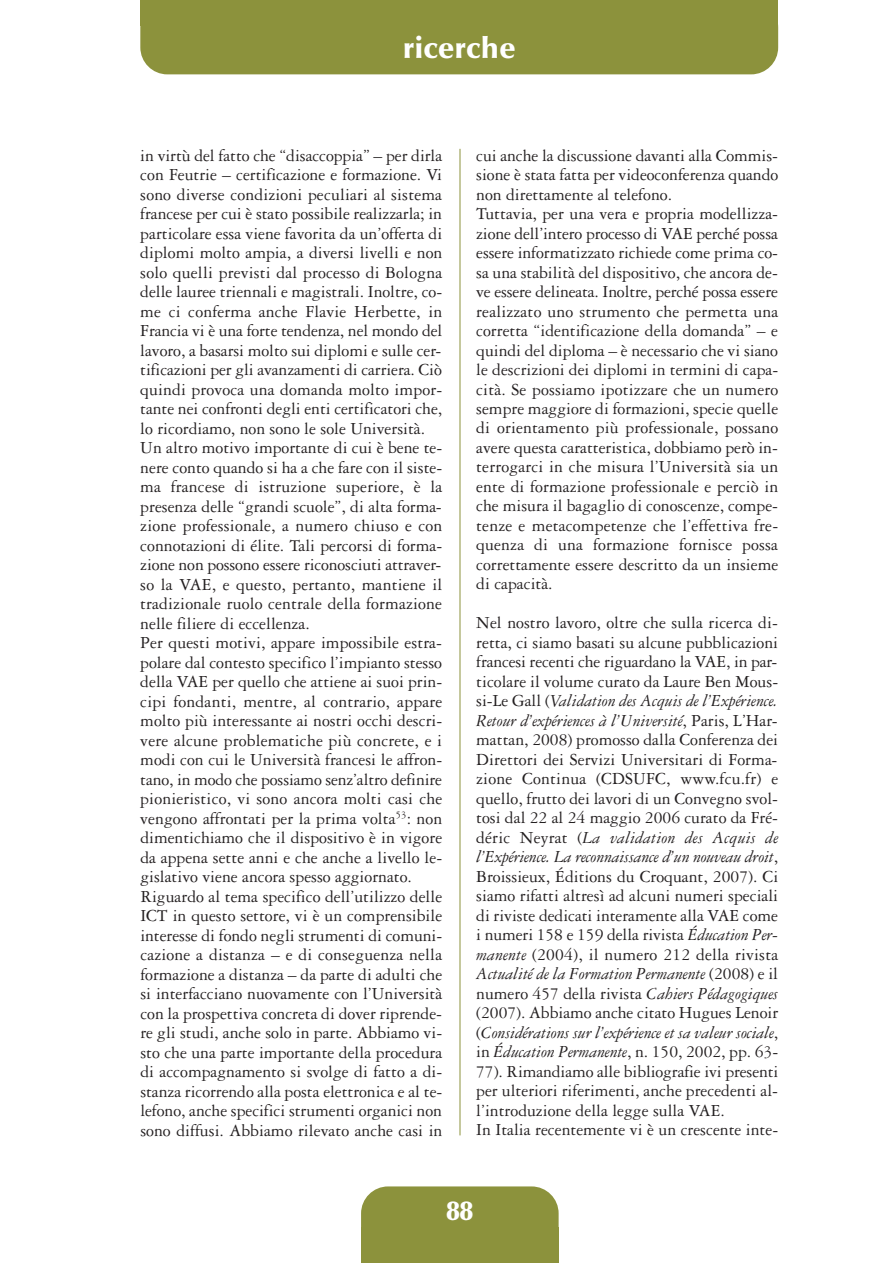
<style>
.page{position:relative;width:893px;height:1263px;background:#fff}
.page>*{position:absolute;margin:0;border:0;box-sizing:border-box;transform-origin:0 0}
.t1{font:900 30px "Optima";color:#fff}
.t2{font:900 27px "Optima";color:#fff}
.t3{font:18px/19.5px "Garamond Three";color:#231f20}
.s1{font-style:italic}
</style>
<div class="page">
<div style="left:140px;top:1px;width:638px;height:73px;background:#8c923c;border-radius:27px"></div>
<div style="left:140px;top:0;width:638px;height:26px;background:#8c923c"></div>
<div style="left:361px;top:1227px;width:198px;height:36px;background:#8c923c"></div>
<div style="left:361px;top:1186px;width:198px;height:67px;background:#8c923c;border-radius:27px"></div>
<hr style="left:460px;top:149px;width:1px;height:986px;background:#8c923c">
<p class="t1" style="left:403px;top:35px;width:114px">ricerche</p>
<p class="t3" style="left:140px;top:147px;width:304px">in virtù del fatto che “disaccoppia” – per dirla con Feutrie – certificazione e formazione. Vi sono diverse condizioni peculiari al sistema francese per cui è stato possibile realizzarla; in particolare essa viene favorita da un’offerta di diplomi molto ampia, a diversi livelli e non solo quelli previsti dal processo di Bologna delle lauree triennali e magistrali. Inoltre, co&shy;me ci conferma anche Flavie Herbette, in Francia vi è una forte tendenza, nel mondo del lavoro, a basarsi molto sui diplomi e sulle cer&shy;tificazioni per gli avanzamenti di carriera. Ciò quindi provoca una domanda molto impor&shy;tante nei confronti degli enti certificatori che, lo ricordiamo, non sono le sole Università.<br>Un altro motivo importante di cui è bene te&shy;nere conto quando si ha a che fare con il siste&shy;ma francese di istruzione superiore, è la presenza delle “grandi scuole”, di alta forma&shy;zione professionale, a numero chiuso e con connotazioni di élite. Tali percorsi di forma&shy;zione non possono essere riconosciuti attraver&shy;so la VAE, e questo, pertanto, mantiene il tradizionale ruolo centrale della formazione nelle filiere di eccellenza.<br>Per questi motivi, appare impossibile estra&shy;polare dal contesto specifico l’impianto stesso della VAE per quello che attiene ai suoi prin&shy;cipi fondanti, mentre, al contrario, appare molto più interessante ai nostri occhi descri&shy;vere alcune problematiche più concrete, e i modi con cui le Università francesi le affron&shy;tano, in modo che possiamo senz’altro definire pionieristico, vi sono ancora molti casi che vengono affrontati per la prima volta<sup>53</sup>: non dimentichiamo che il dispositivo è in vigore da appena sette anni e che anche a livello le&shy;gislativo viene ancora spesso aggiornato.<br>Riguardo al tema specifico dell’utilizzo delle ICT in questo settore, vi è un comprensibile interesse di fondo negli strumenti di comuni&shy;cazione a distanza – e di conseguenza nella formazione a distanza – da parte di adulti che si interfacciano nuovamente con l’Università con la prospettiva concreta di dover riprende&shy;re gli studi, anche solo in parte. Abbiamo vi&shy;sto che una parte importante della procedura di accompagnamento si svolge di fatto a di&shy;stanza ricorrendo alla posta elettronica e al te&shy;lefono, anche specifici strumenti organici non sono diffusi. Abbiamo rilevato anche casi in</p>
<p class="t3" style="left:476px;top:147px;width:304px">cui anche la discussione davanti alla Commis&shy;sione è stata fatta per videoconferenza quando non direttamente al telefono.<br>Tuttavia, per una vera e propria modellizza&shy;zione dell’intero processo di VAE perché possa essere informatizzato richiede come prima co&shy;sa una stabilità del dispositivo, che ancora de&shy;ve essere delineata. Inoltre, perché possa essere realizzato uno strumento che permetta una corretta “identificazione della domanda” – e quindi del diploma – è necessario che vi siano le descrizioni dei diplomi in termini di capa&shy;cità. Se possiamo ipotizzare che un numero sempre maggiore di formazioni, specie quelle di orientamento più professionale, possano avere questa caratteristica, dobbiamo però in&shy;terrogarci in che misura l’Università sia un ente di formazione professionale e perciò in che misura il bagaglio di conoscenze, compe&shy;tenze e metacompetenze che l’effettiva fre&shy;quenza di una formazione fornisce possa correttamente essere descritto da un insieme di capacità.</p>
<p class="t3" style="left:476px;top:615px;width:304px">Nel nostro lavoro, oltre che sulla ricerca di&shy;retta, ci siamo basati su alcune pubblicazioni francesi recenti che riguardano la VAE, in par&shy;ticolare il volume curato da Laure Ben Mous&shy;si-Le Gall (<span class="s1">Validation des Acquis de l’Expérience.<br>Retour d’expériences à l’Université</span>, Paris, L’Har&shy;mattan, 2008) promosso dalla Conferenza dei Direttori dei Servizi Universitari di Forma&shy;zione Continua (CDSUFC, www.fcu.fr) e quello, frutto dei lavori di un Convegno svol&shy;tosi dal 22 al 24 maggio 2006 curato da Fré&shy;déric Neyrat (<span class="s1">La validation des Acquis de l’Expérience. La reconnaissance d’un nouveau droit</span>, Broissieux, Éditions du Croquant, 2007). Ci siamo rifatti altresì ad alcuni numeri speciali di riviste dedicati interamente alla VAE come i numeri 158 e 159 della rivista <span class="s1">Éducation Per&shy;manente</span> (2004), il numero 212 della rivista <span class="s1">Actualité de la Formation Permanente</span> (2008) e il numero 457 della rivista <span class="s1">Cahiers Pédagogiques </span>(2007). Abbiamo anche citato Hugues Lenoir (<span class="s1">Considérations sur l’expérience et sa valeur sociale</span>, in <span class="s1">Éducation Permanente</span>, n. 150, 2002, pp. 63- 77). Rimandiamo alle bibliografie ivi presenti per ulteriori riferimenti, anche precedenti al&shy;l’introduzione della legge sulla VAE.<br>In Italia recentemente vi è un crescente inte-</p>
<p class="t2" style="left:446px;top:1200px;width:28px">88</p>
</div>
